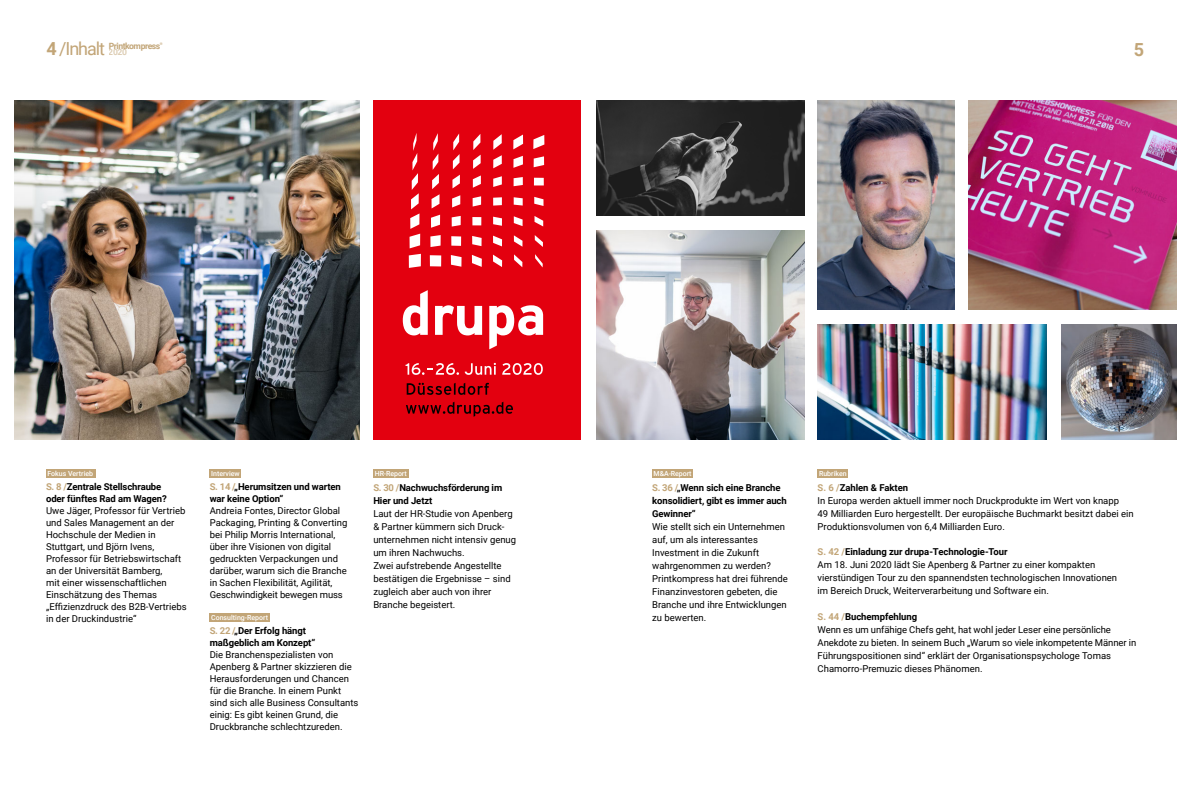
<style>
.page{position:relative;width:1191px;height:794px;background:#fff}
.page>*{position:absolute;margin:0;border:0;box-sizing:border-box;transform-origin:0 0}
.t1{font:18px "Roboto";letter-spacing:-.06em;color:#c2a577}
.t2{font:700 18px "Roboto";color:#c2a577}
.t3{font:9.5px/13px "Roboto";color:#000}
.t4{font:700 9.5px/13px "Roboto";letter-spacing:-.01em;color:#000}
.t5{font:700 8.6px "Roboto";letter-spacing:-.05em;color:#c2a577}
.t6{font:500 7px "Roboto";color:#fff}
.t7{font:700 3.6px "Roboto";color:#c2a577}
.s1{font-weight:700}
.s2{font-weight:700;font-size:8.6px}
.s3{color:#c2a577}
.s4{font-weight:700;color:#c2a577}
</style>
<div class="page">
<div style="left:373px;top:100px;width:208px;height:340px;background:#e3000f"></div>
<svg style="left:409px;top:254px;width:12px;height:14px"></svg>
<svg style="left:409px;top:133px;width:11px;height:115px"></svg>
<svg style="left:535px;top:254px;width:8px;height:13px"></svg>
<svg style="left:535px;top:235px;width:8px;height:12px"></svg>
<svg style="left:534px;top:216px;width:9px;height:10px"></svg>
<svg style="left:534px;top:197px;width:9px;height:9px"></svg>
<div style="left:534px;top:178px;width:10px;height:7px;background:#fff"></div>
<svg style="left:533px;top:156px;width:11px;height:11px"></svg>
<svg style="left:533px;top:135px;width:11px;height:14px"></svg>
<svg style="left:514px;top:254px;width:8px;height:13px"></svg>
<svg style="left:514px;top:235px;width:8px;height:12px"></svg>
<svg style="left:514px;top:216px;width:8px;height:10px"></svg>
<svg style="left:514px;top:197px;width:9px;height:8px"></svg>
<svg style="left:513px;top:177px;width:10px;height:9px"></svg>
<svg style="left:513px;top:156px;width:10px;height:12px"></svg>
<svg style="left:513px;top:135px;width:10px;height:14px"></svg>
<svg style="left:493px;top:255px;width:9px;height:12px"></svg>
<svg style="left:493px;top:236px;width:9px;height:10px"></svg>
<svg style="left:493px;top:217px;width:9px;height:9px"></svg>
<svg style="left:493px;top:197px;width:9px;height:9px"></svg>
<svg style="left:493px;top:176px;width:9px;height:11px"></svg>
<svg style="left:493px;top:134px;width:9px;height:34px"></svg>
<svg style="left:472px;top:255px;width:10px;height:12px"></svg>
<svg style="left:472px;top:236px;width:9px;height:10px"></svg>
<div style="left:472px;top:217px;width:9px;height:8px;background:#fff"></div>
<svg style="left:472px;top:196px;width:9px;height:10px"></svg>
<svg style="left:473px;top:175px;width:8px;height:13px"></svg>
<svg style="left:473px;top:134px;width:7px;height:35px"></svg>
<svg style="left:451px;top:255px;width:10px;height:12px"></svg>
<div style="left:451px;top:236px;width:10px;height:10px;background:#fff"></div>
<svg style="left:452px;top:216px;width:9px;height:10px"></svg>
<svg style="left:452px;top:195px;width:8px;height:12px"></svg>
<svg style="left:452px;top:175px;width:8px;height:13px"></svg>
<svg style="left:453px;top:134px;width:6px;height:35px"></svg>
<div style="left:430px;top:255px;width:11px;height:11px;background:#fff"></div>
<svg style="left:430px;top:235px;width:11px;height:12px"></svg>
<svg style="left:431px;top:215px;width:9px;height:13px"></svg>
<svg style="left:431px;top:133px;width:8px;height:75px"></svg>
<svg style="left:403px;top:290px;width:25px;height:45px"></svg>
<svg style="left:435px;top:305px;width:47px;height:30px"></svg>
<svg style="left:489px;top:305px;width:54px;height:44px"></svg>
<svg style="left:405px;top:363px;width:91px;height:12px"></svg>
<svg style="left:502px;top:363px;width:41px;height:12px"></svg>
<svg style="left:407px;top:383px;width:82px;height:12px"></svg>
<svg style="left:406px;top:402px;width:107px;height:15px"></svg>
<img style="left:14px;top:100px;width:345px;height:340px">
<div style="left:373px;top:469px;width:36px;height:9px;background:#c2a577"></div>
<div style="left:46px;top:469px;width:50px;height:9px;background:#c2a577"></div>
<div style="left:210px;top:469px;width:31px;height:9px;background:#c2a577"></div>
<div style="left:210px;top:613px;width:60px;height:9px;background:#c2a577"></div>
<img style="left:817px;top:324px;width:229px;height:116px">
<img style="left:1061px;top:324px;width:115px;height:116px">
<img style="left:817px;top:100px;width:137px;height:210px">
<img style="left:597px;top:230px;width:208px;height:210px">
<img style="left:597px;top:100px;width:208px;height:116px">
<img style="left:969px;top:100px;width:207px;height:210px">
<div style="left:652px;top:469px;width:41px;height:9px;background:#c2a577"></div>
<div style="left:817px;top:469px;width:31px;height:9px;background:#c2a577"></div>
<h1 class="t1" style="left:46px;top:36px;width:82px"><span class="s1">4</span> /Inhalt <span class="s2">2020</span></h1>
<h1 class="t2" style="left:1133px;top:36px;width:12px">5</h1>
<p class="t5" style="left:109px;top:39px;width:53px">Printkompress</p>
<p class="t7" style="left:160px;top:41px;width:4px">®</p>
<p class="t6" style="left:47px;top:469px;width:47px">Fokus Vertrieb</p>
<p class="t4" style="left:46px;top:480px;width:122px;line-height:12px"><span class="s3">S. 8 /</span>Zentrale Stellschraube oder fünftes Rad am Wagen?</p>
<p class="t3" style="left:46px;top:504px;width:142px;line-height:12px">Uwe Jäger, Professor für Vertrieb und Sales Management an der<br>Hochschule der Medien in<br>Stuttgart, und Björn Ivens,<br>Professor für Betriebswirtschaft an der Universität Bamberg,<br>mit einer wissenschaftlichen<br>Einschätzung des Themas „Effizienzdruck des B2B-Vertriebs in der Druckindustrie“</p>
<p class="t6" style="left:211px;top:469px;width:30px">Interview</p>
<p class="t4" style="left:210px;top:480px;width:133px;line-height:12px"><span class="s3">S. 14 /</span>„Herumsitzen und warten war keine Option“</p>
<p class="t3" style="left:210px;top:504px;width:139px;line-height:12px">Andreia Fontes, Director Global<br>Packaging, Printing &amp; Converting bei Philip Morris International, über ihre Visionen von digital gedruckten Verpackungen und darüber, warum sich die Branche in Sachen Flexibilität, Agilität,<br>Geschwindigkeit bewegen muss</p>
<p class="t6" style="left:211px;top:613px;width:59px">Consulting-Report</p>
<p class="t4" style="left:210px;top:624px;width:107px;line-height:12px"><span class="s3">S. 22 /</span>„Der Erfolg hängt maßgeblich am Konzept“</p>
<p class="t3" style="left:210px;top:648px;width:150px;line-height:12px">Die Branchenspezialisten von<br>Apenberg &amp; Partner skizzieren die<br>Herausforderungen und Chancen für die Branche. In einem Punkt sind sich alle Business Consultants einig: Es gibt keinen Grund, die<br>Druckbranche schlechtzureden.</p>
<p class="t6" style="left:375px;top:469px;width:34px">HR-Report</p>
<p class="t4" style="left:373px;top:480px;width:130px"><span class="s3">S. 30 /</span>Nachwuchsförderung im<br>Hier und Jetzt</p>
<p class="t3" style="left:373px;top:506px;width:144px">Laut der HR-Studie von Apenberg &amp; Partner kümmern sich Druck&shy;unternehmen nicht intensiv genug um ihren Nachwuchs.<br>Zwei aufstrebende Angestellte bestätigen die Ergebnisse – sind zugleich aber auch von ihrer<br>Branche begeistert.</p>
<p class="t6" style="left:653px;top:469px;width:39px">M&amp;A-Report</p>
<p class="t4" style="left:652px;top:480px;width:136px"><span class="s3">S. 36 /</span>„Wenn sich eine Branche konsolidiert, gibt es immer auch<br>Gewinner“</p>
<p class="t3" style="left:652px;top:519px;width:137px">Wie stellt sich ein Unternehmen auf, um als interessantes<br>Investment in die Zukunft wahrgenommen zu werden?<br>Printkompress hat drei führende<br>Finanzinvestoren gebeten, die<br>Branche und ihre Entwicklungen zu bewerten.</p>
<p class="t6" style="left:819px;top:469px;width:29px">Rubriken</p>
<p class="t3" style="left:817px;top:480px;width:317px"><span class="s4">S. 6 /</span><span class="s1">Zahlen &amp; Fakten<br></span>In Europa werden aktuell immer noch Druckprodukte im Wert von knapp<br>49 Milliarden Euro hergestellt. Der europäische Buchmarkt besitzt dabei ein Produktionsvolumen von 6,4 Milliarden Euro.</p>
<p class="t3" style="left:817px;top:544px;width:301px"><span class="s4">S. 42 /</span><span class="s1">Einladung zur drupa-Technologie-Tour<br></span>Am 18. Juni 2020 lädt Sie Apenberg &amp; Partner zu einer kompakten vierstündigen Tour zu den spannendsten technologischen Innovationen im Bereich Druck, Weiterverarbeitung und Software ein.</p>
<p class="t3" style="left:817px;top:609px;width:320px"><span class="s4">S. 44 /</span><span class="s1">Buchempfehlung<br></span>Wenn es um unfähige Chefs geht, hat wohl jeder Leser eine persönliche Anekdote zu bieten. In seinem Buch „Warum so viele inkompetente Männer in Führungspositionen sind“ erklärt der Organisationspsychologe Tomas Chamorro-Premuzic dieses Phänomen.</p>
</div>
